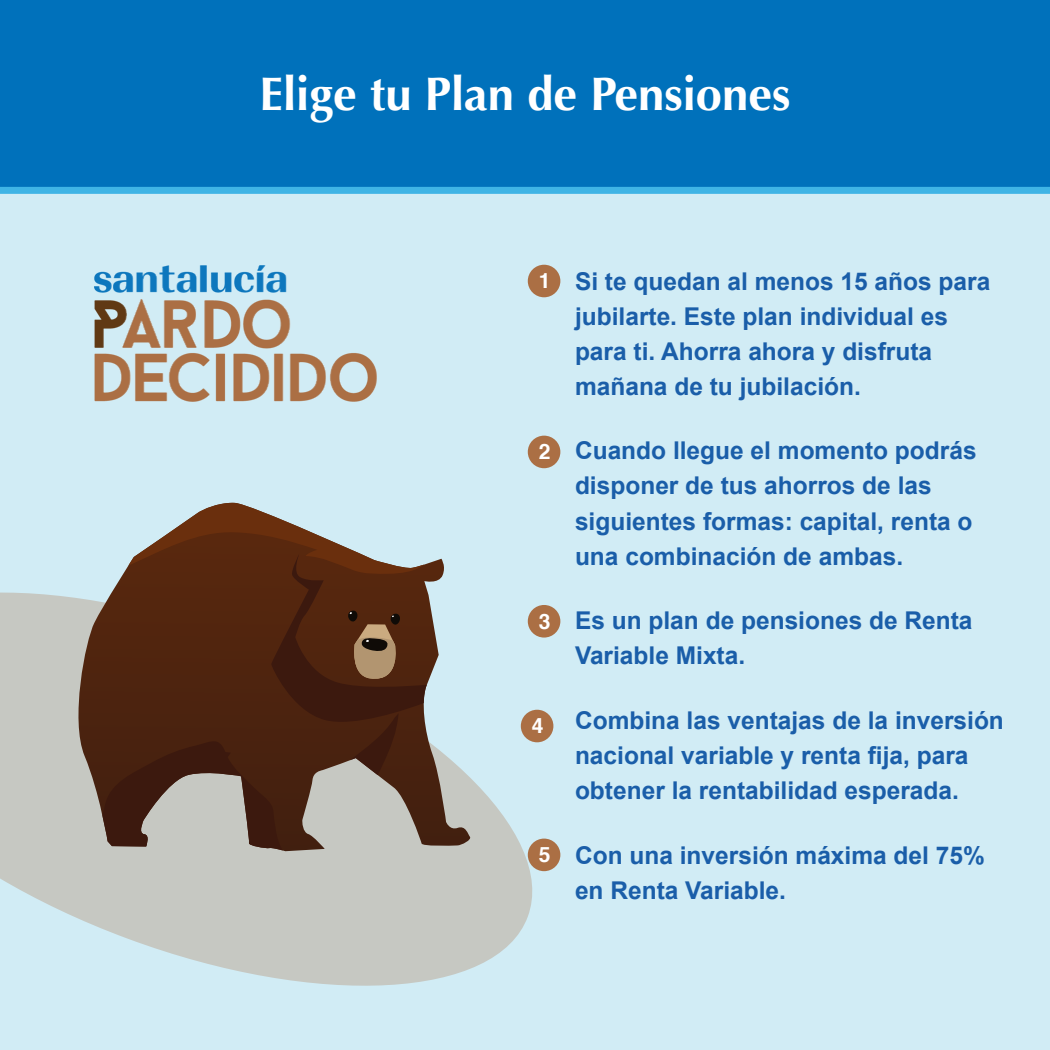
<style>
.page{position:relative;width:1050px;height:1050px;background:#fff}
.page>*{position:absolute;margin:0;border:0;box-sizing:border-box;transform-origin:0 0}
.t1{font:700 47.25px "Optima";color:#fff}
.t2{font:700 24.5px/35px "Arial";color:#1a5ea9}
.t3{font:700 21.18px "Helvetica";color:#fff}
</style>
<div class="page">
<div style="left:0;top:190px;width:1050px;height:860px;background:#d1ecf5"></div>
<svg style="left:0;top:593px;width:532px;height:393px;fill:#c6c8c2"></svg>
<div style="left:528px;top:265px;width:32px;height:32px;background:#ab6f44;border-radius:50%"></div>
<div style="left:528px;top:436px;width:32px;height:32px;background:#ab6f44;border-radius:50%"></div>
<div style="left:528px;top:605px;width:32px;height:33px;background:#ab6f44;border-radius:50%"></div>
<div style="left:521px;top:710px;width:32px;height:32px;background:#ab6f44;border-radius:50%"></div>
<div style="left:528px;top:839px;width:32px;height:32px;background:#ab6f44;border-radius:50%"></div>
<div style="left:0;top:0;width:1050px;height:190px;background:#0071bb"></div>
<div style="left:0;top:187px;width:1050px;height:7px;background:#3fb4e5"></div>
<svg style="left:70px;top:558px;width:402px;height:293px"></svg>
<svg style="left:102px;top:502px;width:325px;height:348px;background:#6c4f40"></svg>
<img style="left:94px;top:265px;width:283px;height:137px">
<h1 class="t1" style="left:260px;top:67px;width:532px">Elige tu Plan de Pensiones</h1>
<p class="t3" style="left:539px;top:264px;width:13px">1</p>
<p class="t2" style="left:575px;top:264px;width:417px">Si te quedan al menos 15 años para jubilarte. Este plan individual es para ti. Ahorra ahora y disfruta mañana de tu jubilación.</p>
<p class="t3" style="left:539px;top:435px;width:13px">2</p>
<p class="t2" style="left:575px;top:434px;width:403px">Cuando llegue el momento podrás disponer de tus ahorros de las siguientes formas: capital, renta o una combinación de ambas.</p>
<p class="t3" style="left:539px;top:604px;width:13px">3</p>
<p class="t2" style="left:575px;top:604px;width:399px">Es un plan de pensiones de Renta<br>Variable Mixta.</p>
<p class="t3" style="left:532px;top:709px;width:13px">4</p>
<p class="t2" style="left:575px;top:704px;width:430px">Combina las ventajas de la inversión nacional variable y renta fija, para obtener la rentabilidad esperada.</p>
<p class="t3" style="left:539px;top:838px;width:13px">5</p>
<p class="t2" style="left:575px;top:839px;width:411px">Con una inversión máxima del 75% en Renta Variable.</p>
</div>
